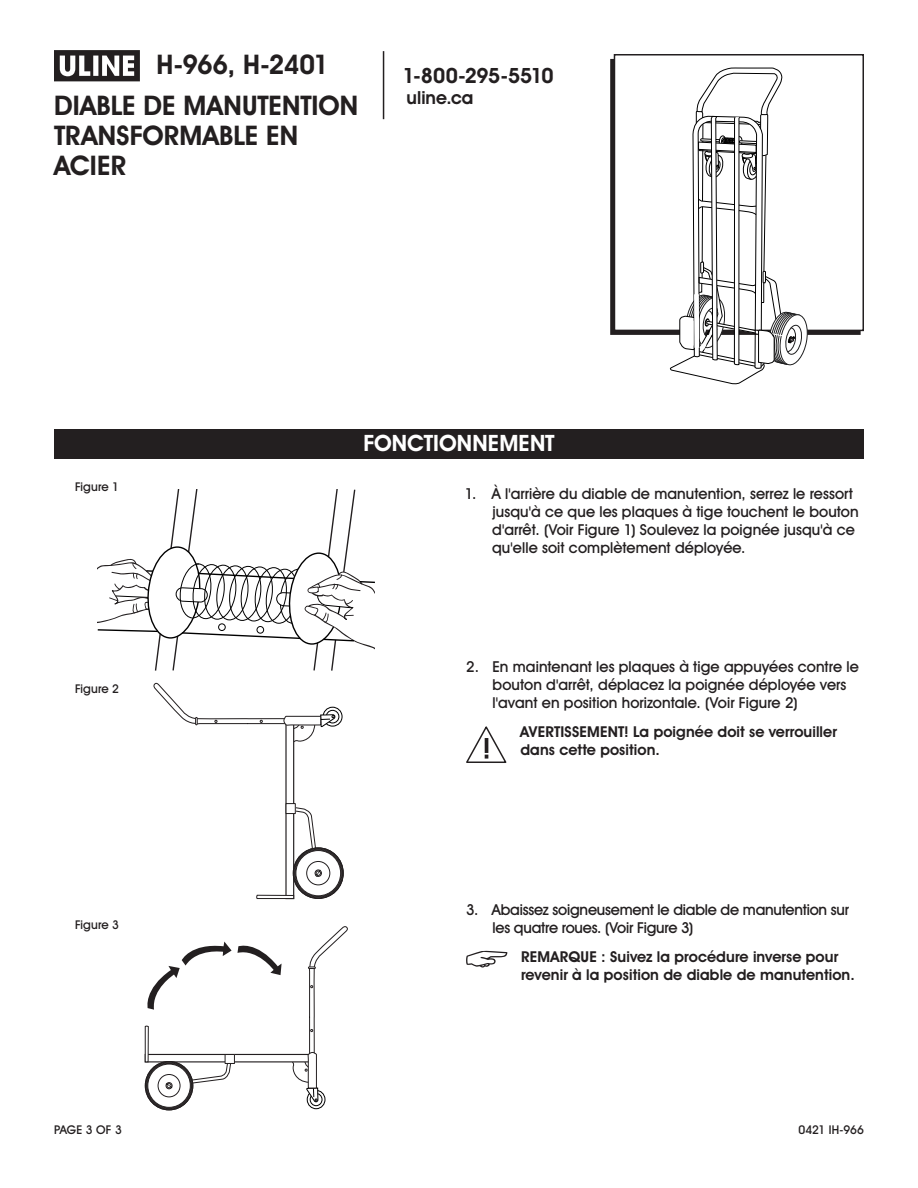
<style>
.page{position:relative;width:918px;height:1188px;background:#fff}
.page>*{position:absolute;margin:0;border:0;box-sizing:border-box;transform-origin:0 0}
.t1{font:700 27px/30px "Uline Two Knine";letter-spacing:.005em;color:#231f20}
._2_HEADING_REVERSE{font:700 22.5px "Uline Two Knine";letter-spacing:.005em;color:#fff}
.t2{font:700 21px "Uline Two Knine";letter-spacing:-.02em;color:#231f20}
.t3{font:700 18px "Uline Two Knine";color:#231f20}
.t4{font:15px/18px "Uline Two Knine";letter-spacing:.005em;color:#231f20}
._1_BODY_ALERT{font:700 15px/18px "Uline Two Knine";letter-spacing:.005em;color:#231f20}
.t5{font:15px/18px "Uline Two Knine";letter-spacing:-.015em;color:#231f20}
.t6{font:12px "Uline Two Knine";letter-spacing:.005em;color:#231f20}
</style>
<div class="page">
<hr style="left:383px;top:51px;width:1px;height:68px;background:#231f20">
<svg style="left:54px;top:50px;width:86px;height:31px"></svg>
<div style="left:323px;top:707px;width:20px;height:20px;border:1px solid #000;border-radius:50%"></div>
<div style="left:326px;top:710px;width:13px;height:13px;border:1px solid #000;border-radius:50%"></div>
<svg style="left:293px;top:848px;width:50px;height:50px"></svg>
<svg style="left:154px;top:683px;width:181px;height:216px"></svg>
<div style="left:294px;top:848px;width:49px;height:50px;border:1px solid #231f20;border-radius:50%"></div>
<div style="left:296px;top:850px;width:45px;height:46px;border:1px solid #231f20;border-radius:50%"></div>
<svg style="left:466px;top:726px;width:40px;height:37px"></svg>
<svg style="left:466px;top:951px;width:41px;height:17px"></svg>
<svg style="left:97px;top:490px;width:278px;height:180px"></svg>
<svg style="left:147px;top:941px;width:135px;height:69px"></svg>
<div style="left:145px;top:1054px;width:165px;height:8px;background:#fff;border:1px solid #231f20"></div>
<div style="left:307px;top:1090px;width:19px;height:19px;border:1px solid #000;border-radius:50%"></div>
<div style="left:310px;top:1093px;width:12px;height:13px;border:1px solid #000;border-radius:50%"></div>
<svg style="left:291px;top:926px;width:57px;height:177px"></svg>
<svg style="left:145px;top:1026px;width:4px;height:37px"></svg>
<div style="left:225px;top:1055px;width:9px;height:8px;background:#fff"></div>
<div style="left:225px;top:1054px;width:10px;height:10px;border:1px solid #231f20"></div>
<svg style="left:145px;top:1062px;width:48px;height:48px"></svg>
<div style="left:158px;top:1075px;width:22px;height:22px;background:#fff;border-radius:50%"></div>
<div style="left:158px;top:1074px;width:22px;height:23px;border:1px solid #231f20;border-radius:50%"></div>
<svg style="left:165px;top:1063px;width:66px;height:26px"></svg>
<div style="left:145px;top:1061px;width:48px;height:49px;border:1px solid #231f20;border-radius:50%"></div>
<div style="left:146px;top:1063px;width:46px;height:46px;border:1px solid #231f20;border-radius:50%"></div>
<div style="left:147px;top:1063px;width:44px;height:45px;border:1px solid #231f20;border-radius:50%"></div>
<div style="left:148px;top:1064px;width:42px;height:43px;border:1px solid #231f20;border-radius:50%"></div>
<div style="left:54px;top:429px;width:810px;height:30px;background:#231f20"></div>
<div style="left:614px;top:54px;width:250px;height:277px;border:2px solid #231f20"></div>
<svg style="left:669px;top:68px;width:140px;height:317px"></svg>
<h1 class="t1" style="left:157px;top:49px;width:174px">H-966, H-2401</h1>
<h1 class="t1" style="left:54px;top:90px;width:306px">DIABLE DE MANUTENTION<br>TRANSFORMABLE EN<br>ACIER</h1>
<h3 class="t2" style="left:403px;top:63px;width:152px">1-800-295-5510</h3>
<p class="t3" style="left:407px;top:87px;width:68px">uline.ca</p>
<p class="t6" style="left:75px;top:480px;width:46px">Figure 1</p>
<p class="t6" style="left:75px;top:681px;width:46px">Figure 2</p>
<p class="t6" style="left:75px;top:917px;width:46px">Figure 3</p>
<h1 class="_2_HEADING_REVERSE" style="left:363px;top:430px;width:193px">FONCTIONNEMENT</h1>
<p class="t4" style="left:492px;top:484px;width:368px;text-indent:-27px">1. À l'arrière du diable de manutention, serrez le ressort jusqu'à ce que les plaques à tige touchent le bouton d'arrêt. (Voir Figure 1) Soulevez la poignée jusqu'à ce qu'elle soit complètement déployée.</p>
<p class="t4" style="left:493px;top:658px;width:368px;text-indent:-26px">2. En maintenant les plaques à tige appuyées contre le bouton d'arrêt, déplacez la poignée déployée vers l'avant en position horizontale. (Voir Figure 2)</p>
<p class="_1_BODY_ALERT" style="left:520px;top:723px;width:318px">AVERTISSEMENT! La poignée doit se verrouiller dans cette position.</p>
<p class="t5" style="left:493px;top:900px;width:358px;text-indent:-26px">3. Abaissez soigneusement le diable de manutention sur les quatre roues. (Voir Figure 3)</p>
<p class="_1_BODY_ALERT" style="left:521px;top:947px;width:335px">REMARQUE : Suivez la procédure inverse pour revenir à la position de diable de manutention.</p>
<p class="t6" style="left:54px;top:1122px;width:69px">PAGE 3 OF 3</p>
<p class="t6" style="left:799px;top:1122px;width:67px">0421 IH-966</p>
</div>
